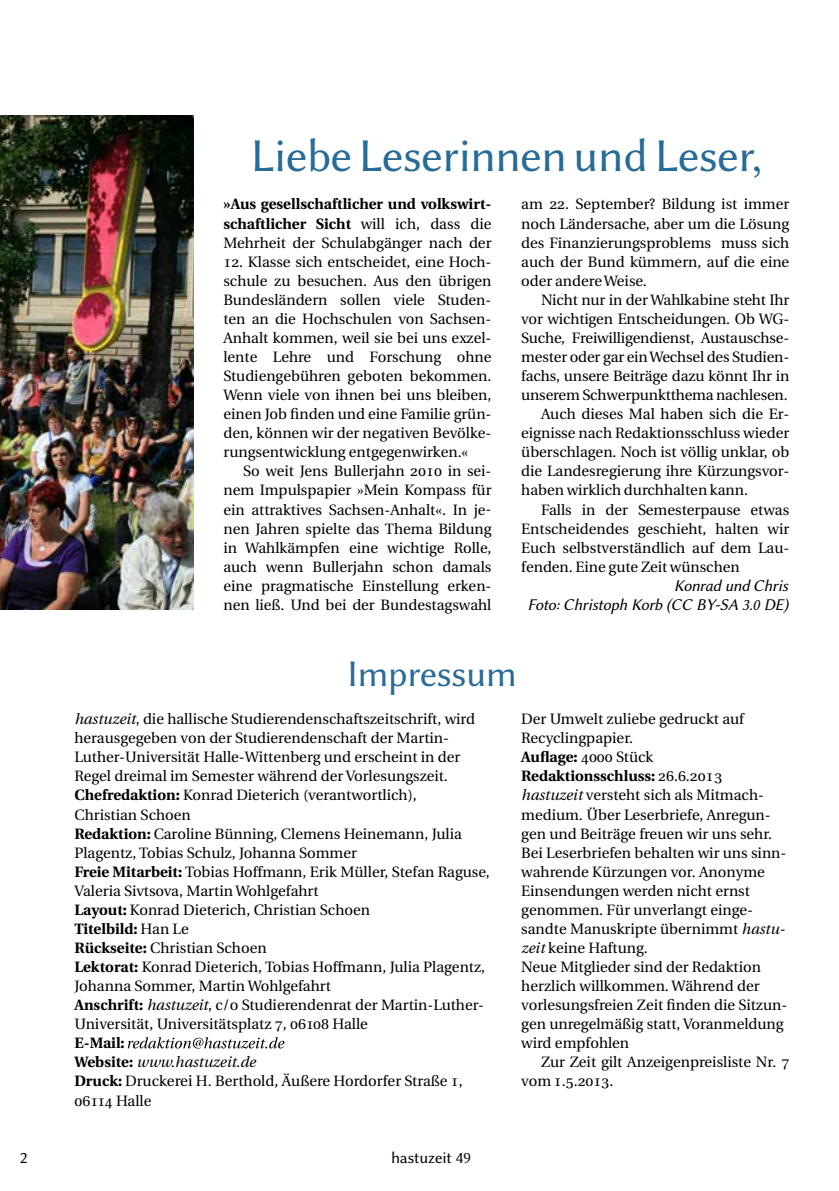
<style>
.page{position:relative;width:839px;height:1191px;background:#fff}
.page>*{position:absolute;margin:0;border:0;box-sizing:border-box;transform-origin:0 0}
.t1{font:47.25px "Lin Biolinum O";letter-spacing:-.01em;color:#276b99}
.t2{font:37.8px "Lin Biolinum O";letter-spacing:-.01em;color:#276b99}
.t3{font:16.45px/19.1px "Lin Biolinum OI";letter-spacing:-.01em;color:#000;text-align:right}
.t4{font:16.45px "Lin Biolinum O";letter-spacing:-.01em;color:#000}
.t5{font:15.05px/19.1px "Heuristica";color:#000}
.t6{font:700 15.05px/19.1px "Heuristica";color:#000;text-align:justify}
.s1{font-weight:400}
.s2{font-style:italic}
.s3{font-weight:700}
.s4{font-size:15.22px}
</style>
<div class="page">
<svg style="left:128px;top:1037px;width:156px;height:11px"></svg>
<img style="left:0;top:115px;width:193px;height:495px">
<h1 class="t1" style="left:250px;top:129px;width:513px">Liebe Leserinnen und Leser,</h1>
<p class="t6" style="left:223px;top:194px;width:269px">»Aus gesellschaftlicher und volkswirt&shy;schaftlicher Sicht <span class="s1">will ich, dass die Mehrheit der Schulabgänger nach der</span></p>
<p class="t5" style="left:223px;top:252px;width:269px;text-align:justify">12. Klasse sich entscheidet, eine Hoch&shy;schule zu besuchen. Aus den übrigen Bundesländern sollen viele Studen&shy;ten an die Hochschulen von Sachsen-Anhalt kommen, weil sie bei uns exzel&shy;lente Lehre und Forschung ohne Studiengebühren geboten bekommen.<br>Wenn viele von ihnen bei uns bleiben, einen Job finden und eine Familie grün&shy;den, können wir der negativen Bevölke&shy;rungsentwicklung entgegenwirken.«</p>
<p class="t5" style="left:223px;top:462px;width:269px;text-align:justify;text-indent:20px">So weit Jens Bullerjahn 2010 in sei&shy;nem Impulspapier »Mein Kompass für ein attraktives Sachsen-Anhalt«. In je&shy;nen Jahren spielte das Thema Bildung in Wahlkämpfen eine wichtige Rolle, auch wenn Bullerjahn schon damals eine pragmatische Einstellung erken&shy;nen ließ. Und bei der Bundestagswahl</p>
<p class="t5" style="left:521px;top:195px;width:269px;text-align:justify">am 22. September? Bildung ist immer noch Ländersache, aber um die Lösung des Finanzierungsproblems muss sich auch der Bund kümmern, auf die eine oder andere Weise.</p>
<p class="t5" style="left:541px;top:290px;width:250px">Nicht nur in der Wahlkabine steht Ihr</p>
<p class="t5" style="left:521px;top:309px;width:269px">vor wichtigen Entscheidungen. Ob WG-</p>
<p class="t5" style="left:521px;top:328px;width:269px">Suche, Freiwilligendienst, Austauschse-</p>
<p class="t5" style="left:521px;top:347px;width:269px">mester oder gar ein Wechsel des Studien-</p>
<p class="t5" style="left:521px;top:366px;width:269px">fachs, unsere Beiträge dazu könnt Ihr in</p>
<p class="t5" style="left:521px;top:385px;width:268px">unserem Schwerpunktthema nachlesen.</p>
<p class="t5" style="left:541px;top:405px;width:250px">Auch dieses Mal haben sich die Er-</p>
<p class="t5" style="left:521px;top:424px;width:269px">eignisse nach Redaktionsschluss wieder</p>
<p class="t5" style="left:521px;top:443px;width:269px">überschlagen. Noch ist völlig unklar, ob</p>
<p class="t5" style="left:521px;top:462px;width:269px">die Landesregierung ihre Kürzungsvor-</p>
<p class="t5" style="left:521px;top:481px;width:228px">haben wirklich durchhalten kann.</p>
<p class="t5" style="left:541px;top:500px;width:250px">Falls in der Semesterpause etwas</p>
<p class="t5" style="left:521px;top:519px;width:269px">Entscheidendes geschieht, halten wir</p>
<p class="t5" style="left:521px;top:538px;width:269px">Euch selbstverständlich auf dem Lau-</p>
<p class="t5" style="left:521px;top:557px;width:220px">fenden. Eine gute Zeit wünschen</p>
<p class="t3" style="left:527px;top:576px;width:262px">Konrad und Chris<br>Foto: Christoph Korb (CC BY-SA 3.0 DE)</p>
<h2 class="t2" style="left:347px;top:652px;width:171px">Impressum</h2>
<p class="t5" style="left:74px;top:709px;width:417px"><span class="s2">hastuzeit</span>, die hallische Studierendenschaftszeitschrift, wird herausgegeben von der Studierendenschaft der Martin-Luther-Universität Halle-Wittenberg und erscheint in der Regel dreimal im Semester während der Vorlesungszeit.<br><span class="s3">Chefredaktion:</span> Konrad Dieterich (verantwortlich),<br>Christian Schoen<br><span class="s3">Redaktion:</span> Caroline Bünning, Clemens Heinemann, Julia Plagentz, Tobias Schulz, Johanna Sommer<br><span class="s3">Freie Mitarbeit:</span> Tobias Hoffmann, Erik Müller, Stefan Raguse, Valeria Sivtsova, Martin Wohlgefahrt<br><span class="s3">Layout:</span> Konrad Dieterich, Christian Schoen<br><span class="s3">Titelbild:</span> Han Le<br><span class="s3">Rückseite:</span> Christian Schoen<br><span class="s3">Lektorat:</span> Konrad Dieterich, Tobias Hoffmann, Julia Plagentz, Johanna Sommer, Martin Wohlgefahrt<br><span class="s3">Anschrift:</span> <span class="s2">hastuzeit</span>, c/o Studierendenrat der Martin-Luther-Universität, Universitätsplatz 7, 06108 Halle</p>
<p class="t5" style="left:74px;top:1033px;width:390px"><span class="s3">E-Mail:<br>Website:</span> <span class="s2">www.hastuzeit.de<br></span><span class="s3">Druck:</span> Drucke<span class="s4">rei</span> H. Berthold, Äußere Hordorfer Straße 1,<br>06114 Halle</p>
<p class="t4" style="left:20px;top:1148px;width:9px">2</p>
<p class="t4" style="left:391px;top:1148px;width:82px">hastuzeit 49</p>
<p class="t5" style="left:521px;top:709px;width:267px">Der Umwelt zuliebe gedruckt auf<br>Recyclingpapier.<br><span class="s3">Auflage:</span> 4000 Stück<br><span class="s3">Redaktionsschluss:</span> 26.6.2013 <span class="s2">hastuzeit</span> versteht sich als Mitmach&shy;medium. Über Leserbriefe, Anregun&shy;gen und Beiträge freuen wir uns sehr.<br>Bei Leserbriefen behalten wir uns sinn&shy;wahrende Kürzungen vor. Anonyme<br>Einsendungen werden nicht ernst genommen. Für unverlangt einge&shy;sandte Manuskripte übernimmt <span class="s2">hastu&shy;zeit</span> keine Haftung.<br>Neue Mitglieder sind der Redaktion herzlich willkommen. Während der vorlesungsfreien Zeit finden die Sitzun&shy;gen unregelmäßig statt, Voranmeldung wird empfohlen</p>
<p class="t5" style="left:521px;top:1052px;width:269px;text-indent:20px">Zur Zeit gilt Anzeigenpreisliste Nr. 7 vom 1.5.2013.</p>
</div>
